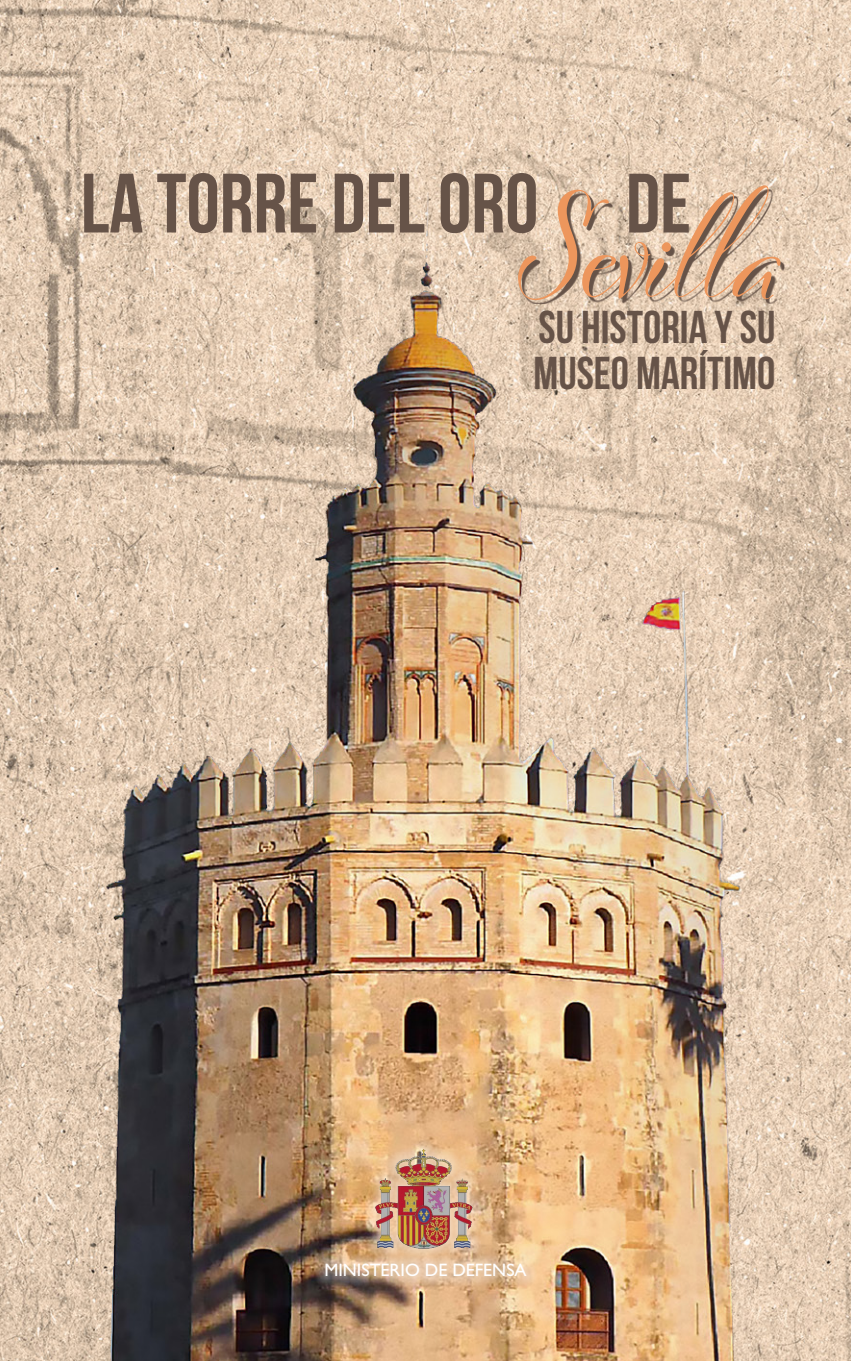
<style>
.page{position:relative;width:851px;height:1361px;background:#fff}
.page>*{position:absolute;margin:0;border:0;box-sizing:border-box;transform-origin:0 0}
.t1{font:134px "Cinque Donne Pro";color:#ed965c}
.t2{font:84px "Bebas Neue";color:#665348}
.t3{font:46px/46px "Bebas Neue";color:#665348}
.t4{font:18px "Gill Sans Std";color:#fff}
</style>
<div class="page">
<img style="left:0;top:0;width:850px;height:1361px">
<img style="left:14px;top:0;width:819px;height:1361px">
<svg style="left:522px;top:189px;width:262px;height:115px"></svg>
<div style="left:315px;top:1138px;width:222px;height:148px;background:#fff;opacity:.75"></div>
<img style="left:371px;top:1149px;width:108px;height:104px">
<h2 class="t2" style="left:81px;top:157px;width:611px">LA TORRE DEL ORO DE</h2>
<p class="t1" style="left:518px;top:169px;width:267px">Sevilla</p>
<p class="t3" style="left:533px;top:304px;width:243px">SU HISTORIA Y SU<br>MUSEO MARÍTIMO</p>
<p class="t4" style="left:324px;top:1259px;width:204px">MINISTERIO DE DEFENSA</p>
</div>
